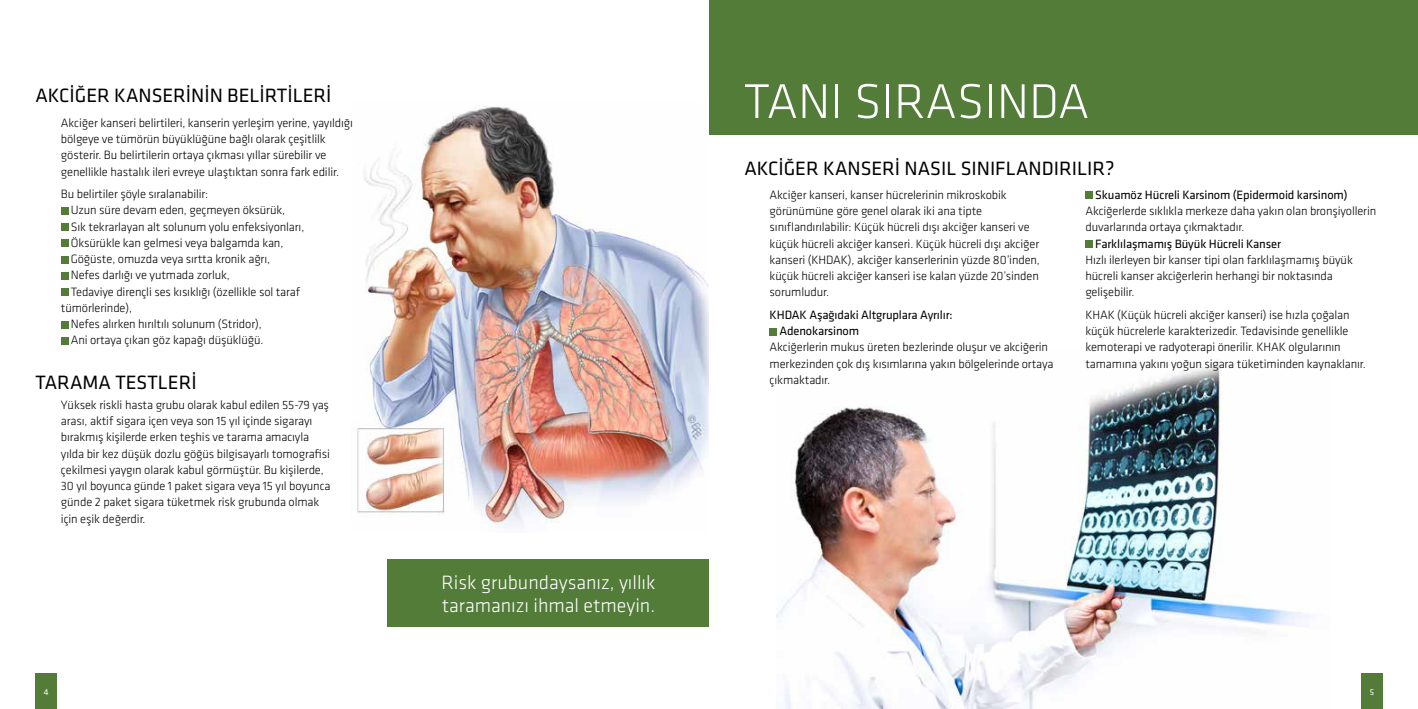
<style>
.page{position:relative;width:1418px;height:709px;background:#fff}
.page>*{position:absolute;margin:0;border:0;box-sizing:border-box;transform-origin:0 0}
.t1{font:300 50.5px "Klavika";color:#fff}
.t2{font:20px "Klavika";color:#000}
.t3{font:300 20px/22.5px "Klavika";color:#fff}
.t4{font:300 12.5px/16.2px "Klavika";letter-spacing:-.01em;color:#000}
.t5{font:12.5px/16.2px "Klavika";letter-spacing:-.01em;color:#000}
.t6{font:8.75px "Klavika";color:#fff}
</style>
<div class="page">
<img style="left:357px;top:106px;width:352px;height:422px">
<img style="left:776px;top:363px;width:533px;height:346px">
<div style="left:709px;top:0;width:708px;height:134px;background:#537c39"></div>
<div style="left:387px;top:559px;width:322px;height:68px;background:#537c39"></div>
<div style="left:61px;top:207px;width:7px;height:7px;background:#537c39"></div>
<div style="left:61px;top:223px;width:7px;height:7px;background:#537c39"></div>
<div style="left:61px;top:240px;width:7px;height:7px;background:#537c39"></div>
<div style="left:61px;top:256px;width:7px;height:7px;background:#537c39"></div>
<div style="left:61px;top:272px;width:7px;height:7px;background:#537c39"></div>
<div style="left:61px;top:288px;width:7px;height:7px;background:#537c39"></div>
<div style="left:61px;top:321px;width:7px;height:7px;background:#537c39"></div>
<div style="left:61px;top:337px;width:7px;height:7px;background:#537c39"></div>
<div style="left:769px;top:328px;width:7px;height:7px;background:#537c39"></div>
<div style="left:1085px;top:192px;width:7px;height:7px;background:#537c39"></div>
<div style="left:1085px;top:240px;width:7px;height:8px;background:#537c39"></div>
<div style="left:35px;top:673px;width:22px;height:36px;background:#537c39"></div>
<div style="left:1361px;top:673px;width:21px;height:36px;background:#537c39"></div>
<h2 class="t2" style="left:35px;top:85px;width:297px">AKCİĞER KANSERİNİN BELİRTİLERİ</h2>
<p class="t4" style="left:61px;top:115px;width:293px">Akciğer kanseri belirtileri, kanserin yerleşim yerine, yayıldığı bölgeye ve tümörün büyüklüğüne bağlı olarak çeşitlilk gösterir. Bu belirtilerin ortaya çıkması yıllar sürebilir ve genellikle hastalık ileri evreye ulaştıktan sonra fark edilir.</p>
<p class="t4" style="left:61px;top:186px;width:149px">Bu belirtiler şöyle sıralanabilir:</p>
<p class="t4" style="left:71px;top:202px;width:216px">Uzun süre devam eden, geçmeyen öksürük,</p>
<p class="t4" style="left:71px;top:218px;width:235px">Sık tekrarlayan alt solunum yolu enfeksiyonları,</p>
<p class="t4" style="left:71px;top:235px;width:214px">Öksürükle kan gelmesi veya balgamda kan,</p>
<p class="t4" style="left:71px;top:251px;width:201px">Göğüste, omuzda veya sırtta kronik ağrı,</p>
<p class="t4" style="left:71px;top:267px;width:161px">Nefes darlığı ve yutmada zorluk,</p>
<p class="t4" style="left:71px;top:283px;width:231px">Tedaviye dirençli ses kısıklığı (özellikle sol taraf</p>
<p class="t4" style="left:61px;top:300px;width:73px">tümörlerinde),</p>
<p class="t4" style="left:71px;top:316px;width:193px">Nefes alırken hırıltılı solunum (Stridor),</p>
<p class="t4" style="left:71px;top:332px;width:194px">Ani ortaya çıkan göz kapağı düşüklüğü.</p>
<h2 class="t2" style="left:35px;top:371px;width:163px">TARAMA TESTLERİ</h2>
<p class="t4" style="left:61px;top:397px;width:271px">Yüksek riskli hasta grubu olarak kabul edilen 55-79 yaş arası, aktif sigara içen veya son 15 yıl içinde sigarayı bırakmış kişilerde erken teşhis ve tarama amacıyla yılda bir kez düşük dozlu göğüs bilgisayarlı tomografisi çekilmesi yaygın olarak kabul görmüştür. Bu kişilerde, 30 yıl boyunca günde 1 paket sigara veya 15 yıl boyunca günde 2 paket sigara tüketmek risk grubunda olmak için eşik değerdir.</p>
<h2 class="t3" style="left:441px;top:572px;width:216px">Risk grubundaysanız, yıllık taramanızı ihmal etmeyin.</h2>
<h1 class="t1" style="left:743px;top:74px;width:347px">TANI SIRASINDA</h1>
<h2 class="t2" style="left:744px;top:157px;width:371px">AKCİĞER KANSERİ NASIL SINIFLANDIRILIR?</h2>
<p class="t4" style="left:769px;top:187px;width:272px">Akciğer kanseri, kanser hücrelerinin mikroskobik görünümüne göre genel olarak iki ana tipte sınıflandırılabilir: Küçük hücreli dışı akciğer kanseri ve küçük hücreli akciğer kanseri. Küçük hücreli dışı akciğer kanseri (KHDAK), akciğer kanserlerinin yüzde 80’inden, küçük hücreli akciğer kanseri ise kalan yüzde 20’sinden sorumludur.</p>
<p class="t5" style="left:779px;top:307px;width:174px;text-indent:-10px">KHDAK Aşağıdaki Altgruplara Ayrılır:<br>Adenokarsinom</p>
<p class="t4" style="left:769px;top:339px;width:285px">Akciğerlerin mukus üreten bezlerinde oluşur ve akciğerin merkezinden çok dış kısımlarına yakın bölgelerinde ortaya çıkmaktadır.</p>
<p class="t5" style="left:1095px;top:187px;width:254px">Skuamöz Hücreli Karsinom (Epidermoid karsinom)</p>
<p class="t4" style="left:1085px;top:203px;width:292px">Akciğerlerde sıklıkla merkeze daha yakın olan bronşiyollerin duvarlarında ortaya çıkmaktadır.</p>
<p class="t5" style="left:1095px;top:236px;width:187px">Farklılaşmamış Büyük Hücreli Kanser</p>
<p class="t4" style="left:1085px;top:252px;width:269px">Hızlı ilerleyen bir kanser tipi olan farklılaşmamış büyük hücreli kanser akciğerlerin herhangi bir noktasında gelişebilir.</p>
<p class="t4" style="left:1085px;top:307px;width:282px">KHAK (Küçük hücreli akciğer kanseri) ise hızla çoğalan küçük hücrelerle karakterizedir. Tedavisinde genellikle kemoterapi ve radyoterapi önerilir. KHAK olgularının tamamına yakını yoğun sigara tüketiminden kaynaklanır.</p>
<p class="t6" style="left:44px;top:687px;width:6px">4</p>
<p class="t6" style="left:1369px;top:687px;width:6px">5</p>
</div>
